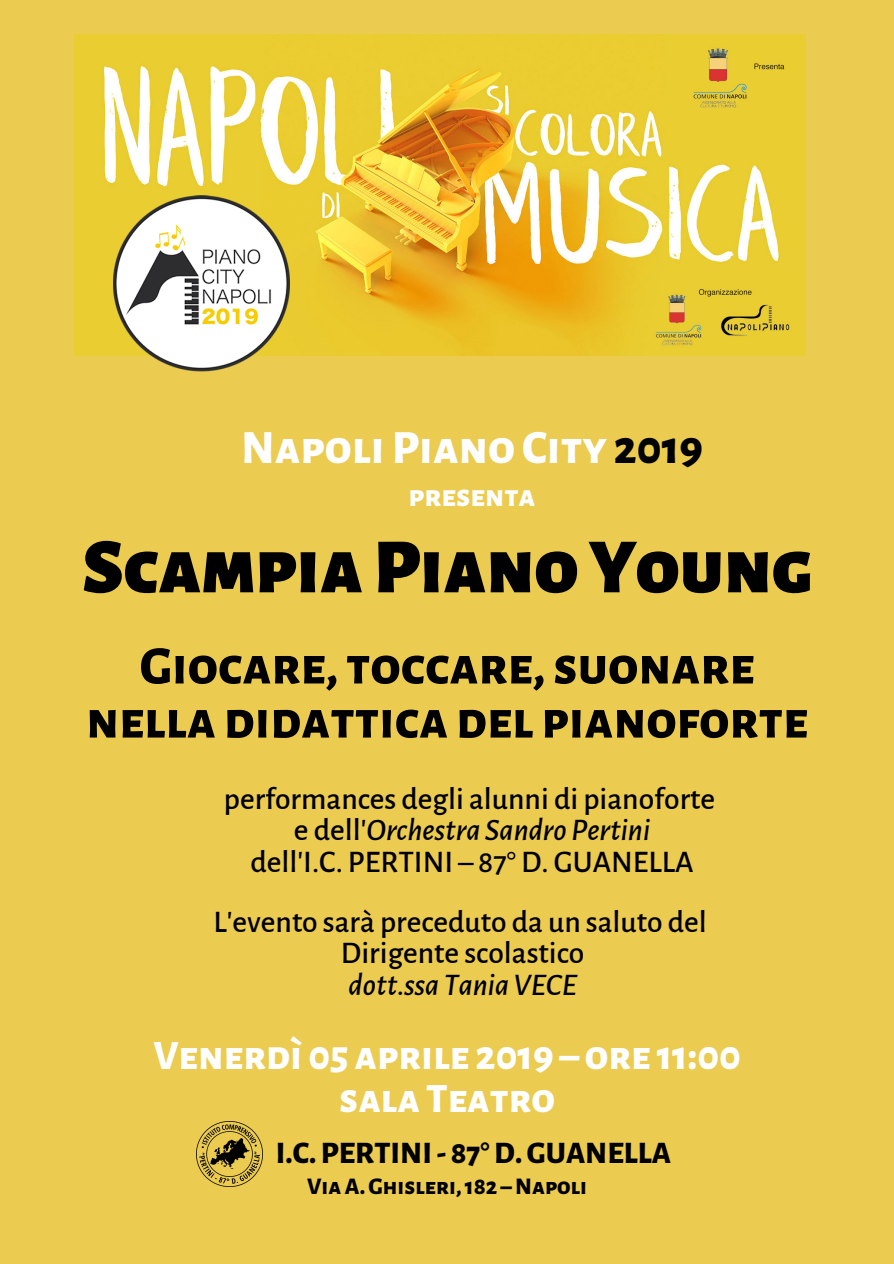
<style>
.page{position:relative;width:894px;height:1264px;background:#fff}
.page>*{position:absolute;margin:0;border:0;box-sizing:border-box;transform-origin:0 0}
.t1{font:900 78px "Alegreya Sans SC";color:#000}
.t2{font:800 54px/54px "Alegreya Sans SC";color:#000;text-align:center}
.t3{font:800 48px "Alegreya Sans SC";color:#fff}
.t4{font:800 42px/42.8px "Alegreya Sans SC";color:#fff;text-align:center}
.t5{font:500 31.5px/31.5px "Alegreya Sans";color:#000;text-align:center}
.t6{font:800 31.5px "Alegreya Sans SC";color:#000}
.t7{font:italic 500 31.5px "Alegreya Sans";color:#000}
.t8{font:800 31.5px "Alegreya Sans SC";color:#fff}
.t9{font:800 24px "Alegreya Sans SC";color:#000}
.s1{color:#000}
.s2{font-style:italic}
</style>
<div class="page">
<div style="left:0;top:0;width:893px;height:1263px;background:#ebcb50"></div>
<img style="left:197px;top:1121px;width:65px;height:65px">
<img style="left:74px;top:34px;width:731px;height:321px">
<img style="left:113px;top:195px;width:176px;height:177px">
<h3 class="t3" style="left:241px;top:420px;width:463px">Napoli Piano City <span class="s1">2019</span></h3>
<p class="t8" style="left:408px;top:477px;width:128px">presenta</p>
<h1 class="t1" style="left:82px;top:522px;width:731px">ScampiaPianoYoung</h1>
<h2 class="t2" style="left:86px;top:640px;width:723px">Giocare, toccare, suonare nella didattica del pianoforte</h2>
<p class="t5" style="left:224px;top:783px;width:492px">performances degli alunni di pianoforte e dell'<span class="s2">Orchestra Sandro Pertini<br></span>dell'I.C. PERTINI – 87° D. GUANELLA</p>
<p class="t5" style="left:213px;top:906px;width:494px">L'evento sarà preceduto da un saluto del<br>Dirigente scolastico</p>
<p class="t7" style="left:348px;top:966px;width:229px">dott.ssa Tania VECE</p>
<h3 class="t4" style="left:153px;top:1034px;width:589px">Venerdì 05 aprile 2019 – ore 11:00 sala Teatro</h3>
<p class="t6" style="left:276px;top:1134px;width:396px">I.C. PERTINI- 87°D.GUANELLA</p>
<p class="t9" style="left:307px;top:1172px;width:281px">ViaA.Ghisleri,182 – Napoli</p>
</div>
